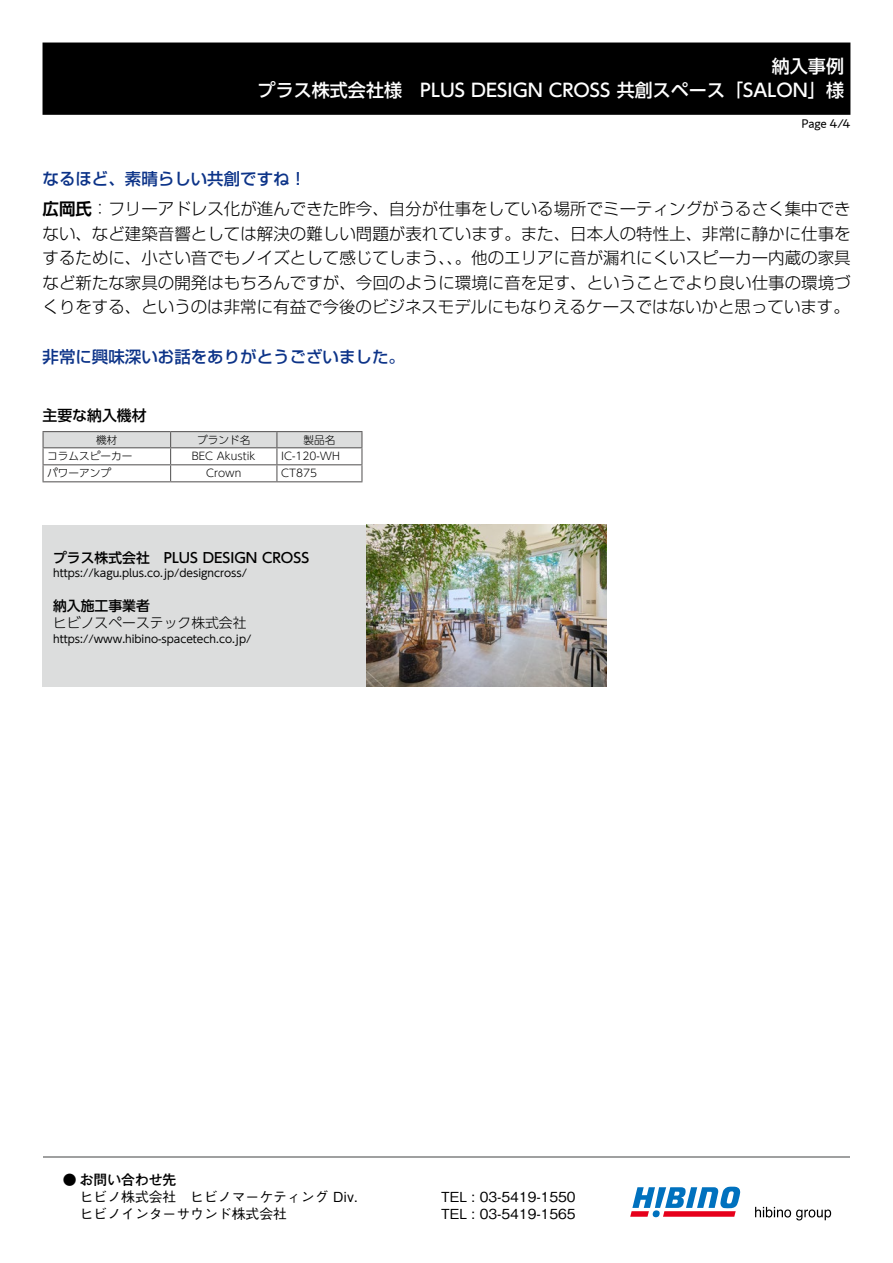
<style>
.page{position:relative;width:893px;height:1263px;background:#fff}
.page>*{position:absolute;margin:0;border:0;box-sizing:border-box;transform-origin:0 0}
.t1{font:500 18px/23.9px "UD Shin Go Pro";color:#fff;text-align:right}
.t2{font:300 16.5px/24.5px "Shin Go Pro";color:#000}
.t3{font:500 16.5px "Shin Go Pro";color:#0c3388}
.t4{font:500 14.85px "UD Shin Go Pro";color:#000}
.t5{font:500 13.8px "Gothic BBB Pro";color:#000}
.t6{font:500 13.8px "UD Shin Go Pro";color:#000}
.t7{font:300 13.8px "UD Shin Go Pro";color:#000}
.t8{font:500 13.8px "Gothic MB101 Pro";color:#000}
.t9{font:12.15px "PA1 Gothic Std";color:#000}
.t10{font:10.65px "UD Shin Go Pro";color:#000}
.t11{font:300 10.65px "UD Shin Go Pro";color:#000}
.s1{font-weight:500;color:#0c3388}
.s2{font-family:"Shin Go Pro De";font-weight:700}
</style>
<div class="page">
<div style="left:43px;top:43px;width:807px;height:71px;background:#000"></div>
<div style="left:43px;top:43px;width:807px;height:72px;border:2px solid #000"></div>
<hr style="left:44px;top:1157px;width:806px;height:1px;background:#9fa0a0">
<svg style="left:630px;top:1186px;width:111px;height:31px"></svg>
<svg style="left:755px;top:1207px;width:76px;height:13px"></svg>
<hr style="left:171px;top:481px;width:106px;height:1px;background:#595757">
<hr style="left:277px;top:481px;width:85px;height:1px;background:#595757">
<hr style="left:43px;top:431px;width:128px;height:1px;background:#595757">
<hr style="left:171px;top:431px;width:106px;height:1px;background:#595757">
<hr style="left:277px;top:431px;width:85px;height:1px;background:#595757">
<hr style="left:43px;top:481px;width:128px;height:1px;background:#595757">
<svg style="left:43px;top:432px;width:319px;height:49px"></svg>
<div style="left:43px;top:525px;width:564px;height:161px;background:#dcdddd"></div>
<img style="left:367px;top:525px;width:240px;height:161px">
<p class="t1" style="left:258px;top:54px;width:588px">納入事例<br>プラス株式会社様　PLUS DESIGN CROSS 共創スペース「SALON」様</p>
<p class="t9" style="left:801px;top:116px;width:50px">Page 4/4</p>
<p class="t2" style="left:43px;top:161px;width:810px;line-height:30.9px"><span class="s1">なるほど、素晴らしい共創ですね！<br></span><span class="s2">広岡氏</span>：フリーアドレス化が進んできた昨今、自分が仕事をしている場所でミーティングがうるさく集中でき</p>
<p class="t2" style="left:43px;top:219px;width:810px;text-align:justify">ない、など建築音響としては解決の難しい問題が表れています。また、日本人の特性上、非常に静かに仕事をするために、小さい音でもノイズとして感じてしまう、、。他のエリアに音が漏れにくいスピーカー内蔵の家具など新たな家具の開発はもちろんですが、今回のように環境に音を足す、ということでより良い仕事の環境づくりをする、というのは非常に有益で今後のビジネスモデルにもなりえるケースではないかと思っています。</p>
<p class="t3" style="left:43px;top:343px;width:364px">非常に興味深いお話をありがとうございました。</p>
<p class="t4" style="left:43px;top:403px;width:106px">主要な納入機材</p>
<p class="t11" style="left:96px;top:431px;width:23px">機材</p>
<p class="t11" style="left:197px;top:431px;width:55px">ブランド名</p>
<p class="t11" style="left:303px;top:431px;width:33px">製品名</p>
<p class="t11" style="left:47px;top:448px;width:87px">コラムスピーカー</p>
<p class="t11" style="left:192px;top:448px;width:66px">BEC Akustik</p>
<p class="t11" style="left:281px;top:448px;width:60px">IC-120-WH</p>
<p class="t11" style="left:47px;top:465px;width:65px">パワーアンプ</p>
<p class="t11" style="left:206px;top:465px;width:37px">Crown</p>
<p class="t11" style="left:281px;top:465px;width:37px">CT875</p>
<p class="t6" style="left:53px;top:546px;width:258px">プラス株式会社　PLUS DESIGN CROSS</p>
<p class="t10" style="left:53px;top:564px;width:196px">https://kagu.plus.co.jp/designcross/</p>
<p class="t6" style="left:53px;top:595px;width:98px">納入施工事業者</p>
<p class="t7" style="left:53px;top:612px;width:195px">ヒビノスペーステック株式会社</p>
<p class="t10" style="left:53px;top:630px;width:200px">https://www.hibino-spacetech.co.jp/</p>
<p class="t8" style="left:63px;top:1168px;width:115px">● お問い合わせ先</p>
<p class="t5" style="left:80px;top:1185px;width:279px">ヒビノ株式会社　ヒビノマーケティング Div.</p>
<p class="t5" style="left:441px;top:1185px;width:136px">TEL : 03-5419-1550</p>
<p class="t5" style="left:80px;top:1202px;width:209px">ヒビノインターサウンド株式会社</p>
<p class="t5" style="left:441px;top:1202px;width:136px">TEL : 03-5419-1565</p>
</div>
